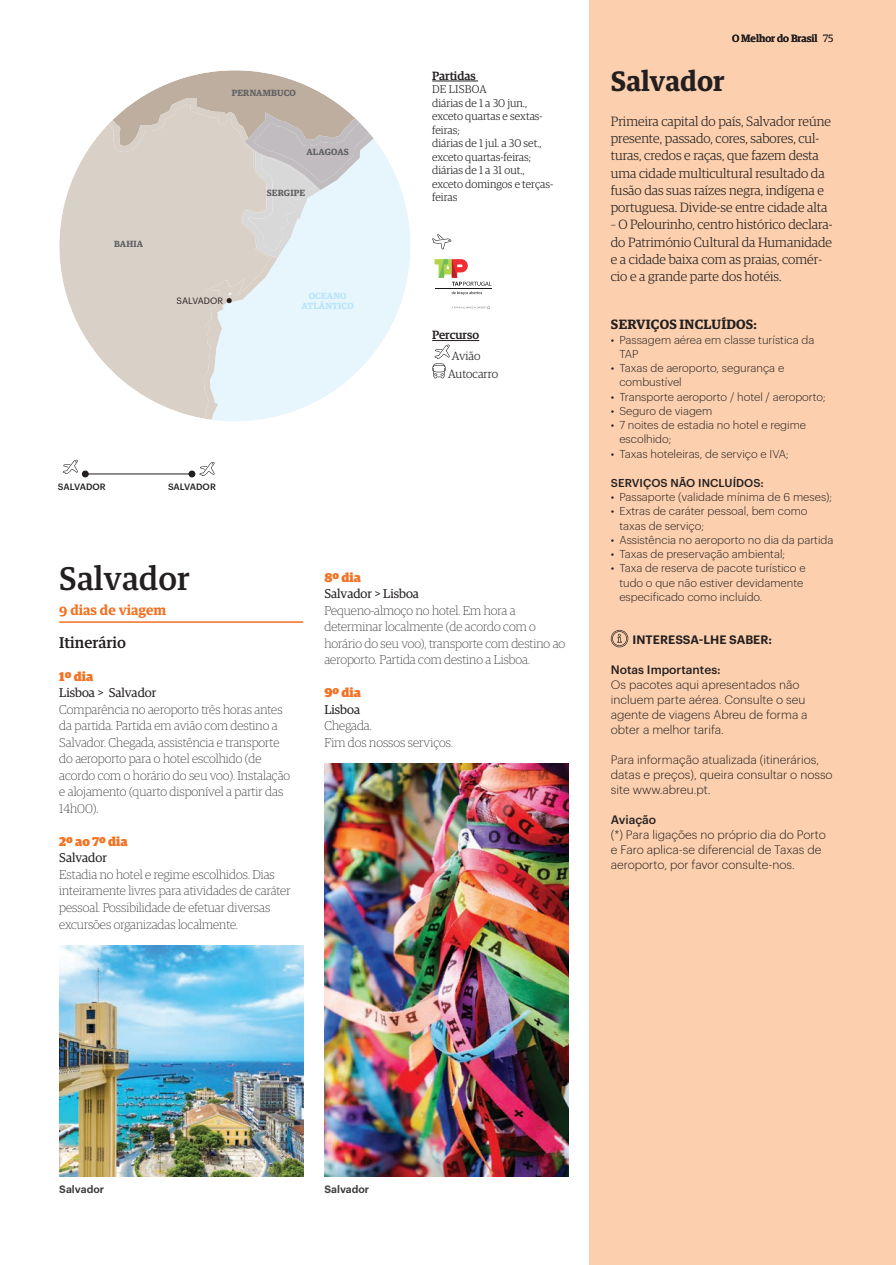
<style>
.page{position:relative;width:896px;height:1265px;background:#fff}
.page>*{position:absolute;margin:0;border:0;box-sizing:border-box;transform-origin:0 0}
.t1{font:500 31.5px "Guardian Text Egyp";color:#231f20}
.t2{font:700 27px "Guardian Text Egyp";color:#231f20}
.t3{font:500 15px "Guardian Text Egyp";color:#231f20}
.t4{font:300 13.5px/17.2px "Guardian Egyp";color:#231f20}
.t5{font:600 13.5px "Guardian Egyp";letter-spacing:.02em;color:#231f20}
.t6{font:700 13.5px "Guardian Text Egyp";color:#f37121}
.t7{font:100 12.75px/16.5px "Guardian Egyp";color:#231f20}
.t8{font:12.75px "Guardian Egyp";color:#231f20}
.t9{font:900 12.75px "Guardian Egyp";color:#f37121}
.t10{font:300 12px/15px "Graphik";color:#231f20}
.t11{font:500 12px "Graphik";color:#231f20}
.t12{font:600 12px "Graphik";letter-spacing:.005em;color:#231f20}
.t13{font:500 12px "Guardian Egyp";color:#231f20}
.t14{font:300 12px/18px "Guardian Egyp";color:#231f20}
.t15{font:300 11.25px/14.2px "Graphik";color:#231f20}
.t16{font:300 11.25px/13.5px "Guardian Egyp";color:#231f20}
.t17{font:500 11.25px "Graphik";letter-spacing:.005em;color:#231f20}
.t18{font:500 10.5px "Guardian Egyp";color:#231f20}
.t19{font:600 10.5px "Graphik";color:#3e3e3f}
.t20{font:600 9px "Guardian Egyp";letter-spacing:.02em;color:#606063}
.t21{font:500 9px "Graphik";letter-spacing:.005em;color:#231f20}
.t22{font:600 9px/10.5px "Guardian Egyp";letter-spacing:.02em;color:#b5e4fa;text-align:center}
.t23{font:9px "Graphik";letter-spacing:.005em;color:#231f20}
.s1{font-weight:300}
</style>
<div class="page">
<div style="left:589px;top:0;width:307px;height:1265px;background:#fcd0ae"></div>
<svg style="left:216px;top:139px;width:194px;height:282px;fill:#e7f6fd"></svg>
<svg style="left:59px;top:125px;width:49px;height:242px;fill:#d9d1c8"></svg>
<svg style="left:108px;top:121px;width:172px;height:299px;background:#dfdfdb"></svg>
<svg style="left:112px;top:70px;width:262px;height:188px;background:#d7d2cd"></svg>
<svg style="left:227px;top:298px;width:5px;height:5px"></svg>
<div style="left:309px;top:292px;width:37px;height:7px;background:#e7f6fd"></div>
<div style="left:301px;top:301px;width:53px;height:8px;background:#e7f6fd"></div>
<svg style="left:63px;top:460px;width:15px;height:14px"></svg>
<svg style="left:199px;top:462px;width:16px;height:14px"></svg>
<hr style="left:83px;top:473px;width:108px;height:1px;background:#231f20">
<div style="left:82px;top:470px;width:7px;height:7px;background:#231f20;border-radius:50%"></div>
<div style="left:188px;top:470px;width:7px;height:7px;background:#231f20;border-radius:50%"></div>
<svg style="left:611px;top:630px;width:17px;height:17px"></svg>
<hr style="left:432px;top:81px;width:46px;height:1px;background:#231f20">
<hr style="left:432px;top:340px;width:47px;height:1px;background:#231f20">
<svg style="left:432px;top:234px;width:19px;height:15px"></svg>
<svg style="left:432px;top:345px;width:18px;height:33px"></svg>
<svg style="left:452px;top:305px;width:38px;height:4px"></svg>
<svg style="left:434px;top:259px;width:57px;height:36px"></svg>
<hr style="left:59px;top:621px;width:244px;height:2px;background:#f37121">
<img style="left:59px;top:945px;width:244px;height:231px">
<img style="left:324px;top:763px;width:244px;height:413px">
<p class="t20" style="left:232px;top:87px;width:66px">PERNAMBUCO</p>
<p class="t20" style="left:306px;top:145px;width:44px">ALAGOAS</p>
<p class="t20" style="left:114px;top:237px;width:31px">BAHIA</p>
<p class="t20" style="left:267px;top:186px;width:40px">SERGIPE</p>
<p class="t23" style="left:177px;top:294px;width:48px">SALVADOR</p>
<p class="t22" style="left:301px;top:289px;width:54px">OCEANO<br>ATLÂNTICO</p>
<p class="t21" style="left:58px;top:480px;width:49px">SALVADOR</p>
<p class="t21" style="left:168px;top:480px;width:49px">SALVADOR</p>
<p class="t13" style="left:432px;top:67px;width:45px">Partidas</p>
<p class="t16" style="left:432px;top:82px;width:122px">DE LISBOA<br>diárias de 1 a 30 jun., exceto quartas e sextas&shy;feiras;<br>diárias de 1 jul. a 30 set., exceto quartas-feiras; diárias de 1 a 31 out., exceto domingos e terças&shy;feiras</p>
<p class="t13" style="left:432px;top:326px;width:49px">Percurso</p>
<p class="t14" style="left:448px;top:346px;width:51px;text-indent:4px">Avião<br>Autocarro</p>
<h1 class="t1" style="left:59px;top:552px;width:132px">Salvador</h1>
<p class="t6" style="left:59px;top:599px;width:108px">9 dias de viagem</p>
<p class="t3" style="left:59px;top:630px;width:68px">Itinerário</p>
<p class="t9" style="left:59px;top:666px;width:36px">1º dia</p>
<p class="t8" style="left:59px;top:684px;width:98px">Lisboa &gt; Salvador</p>
<p class="t7" style="left:59px;top:701px;width:232px">Comparência no aeroporto três horas antes da partida. Partida em avião com destino a Salvador. Chegada, assistência e transporte do aeroporto para o hotel escolhido (de acordo com o horário do seu voo). Instalação e alojamento (quarto disponível a partir das 14h00).</p>
<p class="t9" style="left:59px;top:831px;width:70px">2º ao 7º dia</p>
<p class="t8" style="left:59px;top:849px;width:49px">Salvador</p>
<p class="t7" style="left:59px;top:866px;width:233px">Estadia no hotel e regime escolhidos. Dias inteiramente livres para atividades de caráter pessoal. Possibilidade de efetuar diversas excursões organizadas localmente.</p>
<p class="t9" style="left:324px;top:567px;width:38px">8º dia</p>
<p class="t8" style="left:324px;top:585px;width:96px">Salvador &gt; Lisboa</p>
<p class="t7" style="left:324px;top:602px;width:242px">Pequeno-almoço no hotel. Em hora a determinar localmente (de acordo com o horário do seu voo), transporte com destino ao aeroporto. Partida com destino a Lisboa.</p>
<p class="t9" style="left:324px;top:683px;width:38px">9º dia</p>
<p class="t8" style="left:324px;top:701px;width:37px">Lisboa</p>
<p class="t7" style="left:324px;top:717px;width:130px">Chegada.<br>Fim dos nossos serviços.</p>
<p class="t18" style="left:732px;top:31px;width:103px">O Melhor do Brasil <span class="s1">75</span></p>
<h2 class="t2" style="left:611px;top:59px;width:115px">Salvador</h2>
<p class="t4" style="left:611px;top:112px;width:222px">Primeira capital do país, Salvador reúne presente, passado, cores, sabores, cul&shy;turas, credos e raças, que fazem desta uma cidade multicultural resultado da fusão das suas raízes negra, indígena e portuguesa. Divide-se entre cidade alta</p>
<p class="t4" style="left:611px;top:215px;width:223px">– O Pelourinho, centro histórico declara&shy;do Património Cultural da Humanidade e a cidade baixa com as praias, comér&shy;cio e a grande parte dos hotéis.</p>
<p class="t5" style="left:611px;top:314px;width:147px">SERVIÇOS INCLUÍDOS:</p>
<p class="t15" style="left:619px;top:331px;width:196px;text-indent:-9px">• Passagem aérea em classe turística da<br>TAP</p>
<p class="t15" style="left:619px;top:360px;width:166px;text-indent:-9px">• Taxas de aeroporto, segurança e combustível</p>
<p class="t15" style="left:611px;top:388px;width:217px">• Transporte aeroporto / hotel / aeroporto;</p>
<p class="t15" style="left:611px;top:403px;width:103px">• Seguro de viagem</p>
<p class="t15" style="left:619px;top:417px;width:188px;text-indent:-9px">• 7 noites de estadia no hotel e regime escolhido;</p>
<p class="t15" style="left:611px;top:445px;width:179px">• Taxas hoteleiras, de serviço e IVA;</p>
<p class="t17" style="left:611px;top:474px;width:154px">SERVIÇOS NÃO INCLUÍDOS:</p>
<p class="t15" style="left:611px;top:489px;width:223px">• Passaporte (validade mínima de 6 meses);</p>
<p class="t15" style="left:619px;top:503px;width:190px;text-indent:-9px">• Extras de caráter pessoal, bem como taxas de serviço;</p>
<p class="t15" style="left:611px;top:532px;width:224px">• Assistência no aeroporto no dia da partida</p>
<p class="t15" style="left:611px;top:546px;width:176px">• Taxas de preservação ambiental;</p>
<p class="t15" style="left:619px;top:560px;width:188px;text-indent:-9px">• Taxa de reserva de pacote turístico e tudo o que não estiver devidamente especificado como incluído.</p>
<p class="t12" style="left:632px;top:631px;width:141px">INTERESSA-LHE SABER:</p>
<p class="t11" style="left:611px;top:661px;width:111px">Notas Importantes:</p>
<p class="t10" style="left:611px;top:676px;width:198px">Os pacotes aqui apresentados não incluem parte aérea. Consulte o seu agente de viagens Abreu de forma a obter a melhor tarifa.</p>
<p class="t10" style="left:611px;top:751px;width:223px">Para informação atualizada (itinerários, datas e preços), queira consultar o nosso site www.abreu.pt.</p>
<p class="t11" style="left:611px;top:811px;width:47px">Aviação</p>
<p class="t10" style="left:611px;top:826px;width:216px">(*) Para ligações no próprio dia do Porto e Faro aplica-se diferencial de Taxas de aeroporto, por favor consulte-nos.</p>
<p class="t19" style="left:59px;top:1180px;width:46px">Salvador</p>
<p class="t19" style="left:324px;top:1180px;width:46px">Salvador</p>
</div>
